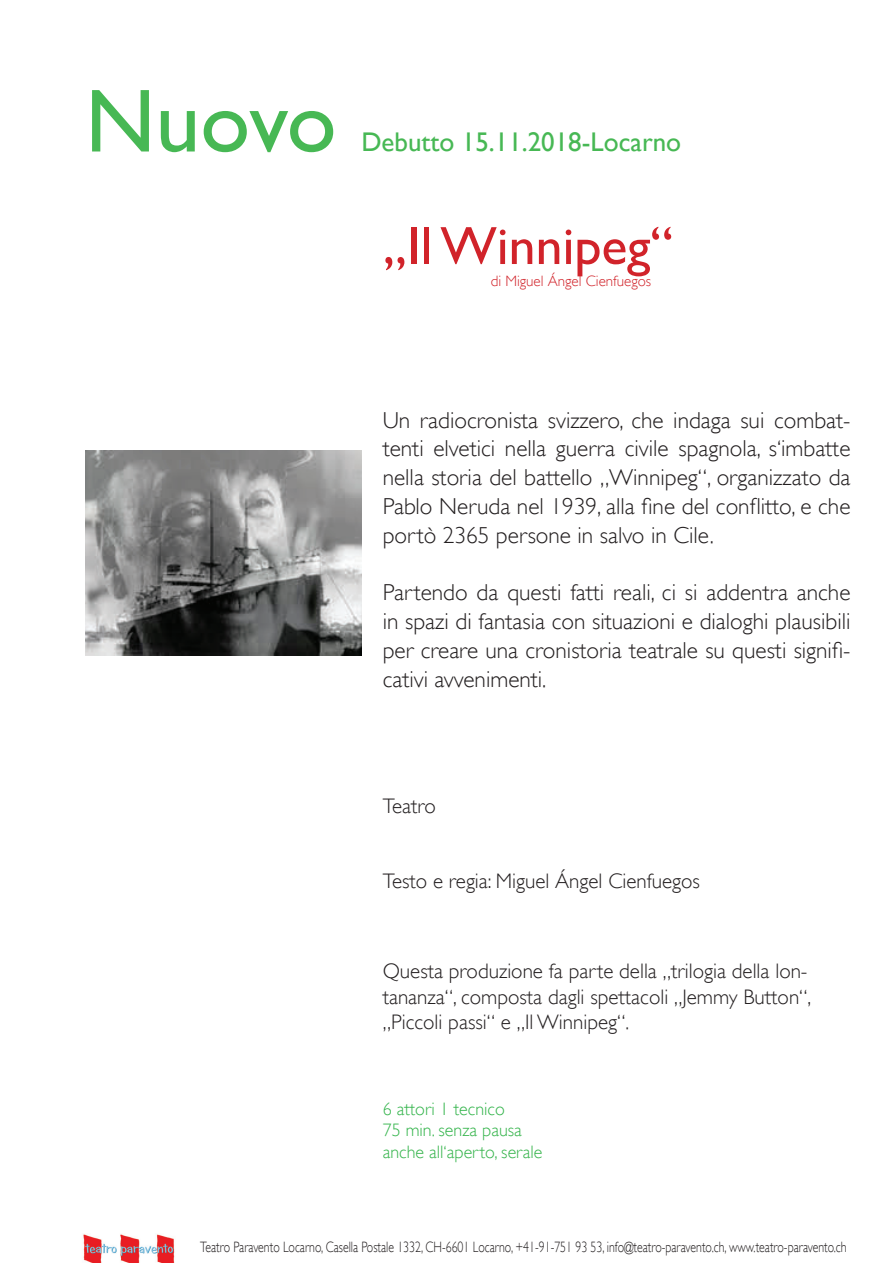
<style>
.page{position:relative;width:893px;height:1263px;background:#fff}
.page>*{position:absolute;margin:0;border:0;box-sizing:border-box;transform-origin:0 0}
.t1{font:90px "Gill Sans";letter-spacing:-.005em;color:#47b854}
.t2{font:54px "Gill Sans";color:#d1232a}
.t3{font:27px "Gill Sans";color:#47b854}
.t4{font:300 23.1px/28.8px "Gill Sans";color:#231f20;text-align:justify}
.t5{font:300 21px/25.2px "Gill Sans";color:#231f20}
.t6{font:300 18px/21.6px "Gill Sans";color:#36b44c}
.t7{font:300 15px "Gill Sans";color:#231f20;scale:.79 1}
.t8{font:300 15px "Gill Sans";color:#d1232a}
.s1{color:#33b44b}
</style>
<div class="page">
<img style="left:83px;top:1234px;width:92px;height:29px">
<img style="left:85px;top:451px;width:277px;height:205px">
<h1 class="t1" style="left:85px;top:68px;width:253px">Nuovo</h1>
<p class="t3" style="left:361px;top:126px;width:321px">Debutto 15.11.2018-Locarno</p>
<h2 class="t2" style="left:383px;top:214px;width:292px">„Il Winnipeg“</h2>
<p class="t8" style="left:491px;top:272px;width:162px">di Miguel Ángel Cienfuegos</p>
<p class="t4" style="left:383px;top:405px;width:469px">Un radiocronista svizzero, che indaga sui combat&shy;tenti elvetici nella guerra civile spagnola, s‘imbatte nella storia del battello „Winnipeg“, organizzato da Pablo Neruda nel 1939, alla fine del conflitto, e che portò 2365 persone in salvo in Cile.</p>
<p class="t4" style="left:383px;top:578px;width:469px">Partendo da questi fatti reali, ci si addentra anche in spazi di fantasia con situazioni e dialoghi plausibili per creare una cronistoria teatrale su questi signifi&shy;cativi avvenimenti.</p>
<p class="t5" style="left:383px;top:793px;width:55px">Teatro</p>
<p class="t5" style="left:383px;top:869px;width:319px">Testo e regia: Miguel Ángel Cienfuegos</p>
<p class="t5" style="left:383px;top:959px;width:430px">Questa produzione fa parte della „trilogia della lon&shy;tananza“, composta dagli spettacoli „Jemmy Button“, „Piccoli passi“ e „Il Winnipeg“.</p>
<p class="t6" style="left:383px;top:1098px;width:161px"><span class="s1">6 attori 1 tecnico<br>75 min. sen</span>za pausa anche all‘aperto, serale</p>
<p class="t7" style="left:200px;top:1238px;width:820px">Teatro Paravento Locarno, Casella Postale 1332, CH-6601 Locarno, +41-91-751 93 53, info@teatro-paravento.ch, www.teatro-paravento.ch</p>
</div>
